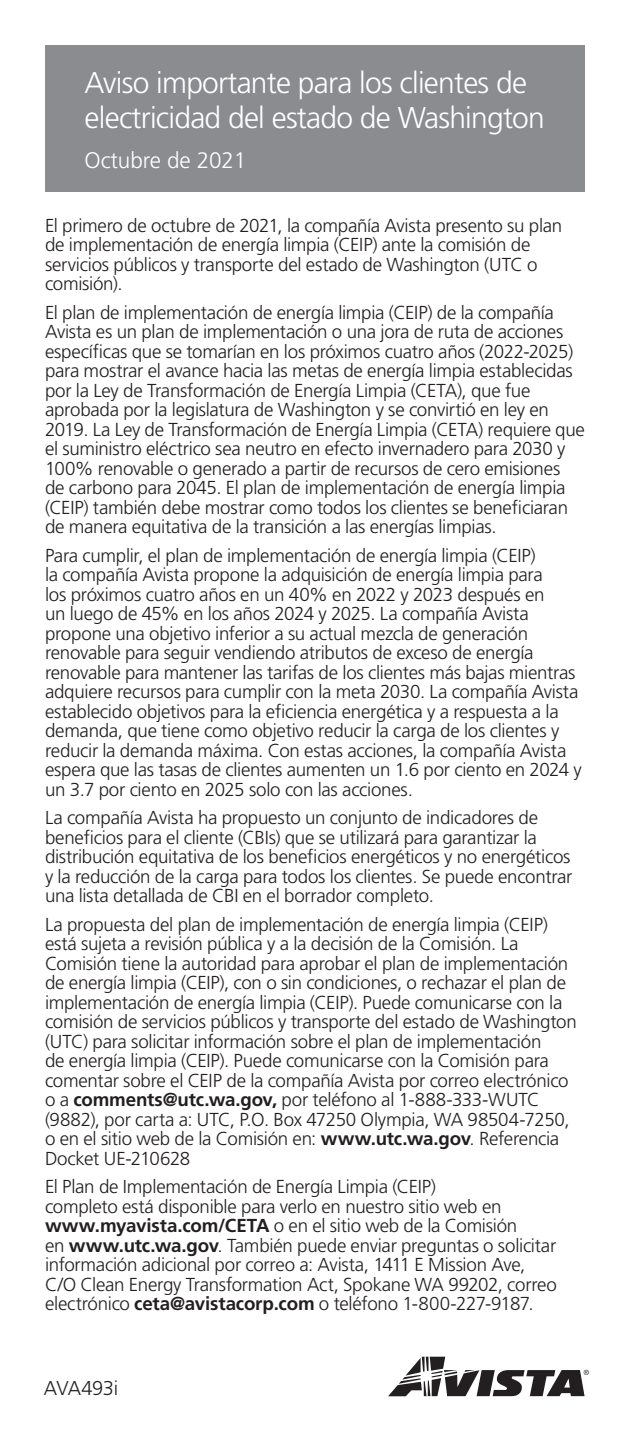
<style>
.page{position:relative;width:630px;height:1440px;background:#fff}
.page>*{position:absolute;margin:0;border:0;box-sizing:border-box;transform-origin:0 0}
.t1{font:300 30px/35px "Frutiger LT Std";letter-spacing:-.025em;color:#fff}
.t2{font:300 22.5px "Frutiger LT Std";letter-spacing:-.005em;color:#fff}
.t3{font:300 20px "Frutiger LT Std";letter-spacing:-.02em;color:#231f20}
.t4{font:300 18.75px/19.5px "Frutiger LT Std";letter-spacing:-.015em;color:#231f20}
.s1{font-weight:700}
</style>
<div class="page">
<div style="left:45px;top:45px;width:540px;height:146px;background:#8a8c8f"></div>
<svg style="left:388px;top:1357px;width:201px;height:39px"></svg>
<p class="t1" style="left:85px;top:66px;width:462px">Aviso importante para los clientes de electricidad del estado de Washington</p>
<p class="t2" style="left:85px;top:148px;width:163px">Octubre de 2021</p>
<p class="t4" style="left:45px;top:216px;width:519px">El primero de octubre de 2021, la compañía Avista presento su plan de implementación de energía limpia (CEIP) ante la comisión de servicios públicos y transporte del estado de Washington (UTC o comisión).</p>
<p class="t4" style="left:45px;top:303px;width:542px">El plan de implementación de energía limpia (CEIP) de la compañía Avista es un plan de implementación o una jora de ruta de acciones específicas que se tomarían en los próximos cuatro años (2022-2025) para mostrar el avance hacia las metas de energía limpia establecidas por la Ley de Transformación de Energía Limpia (CETA), que fue aprobada por la legislatura de Washington y se convirtió en ley en 2019. La Ley de Transformación de Energía Limpia (CETA) requiere que el suministro eléctrico sea neutro en efecto invernadero para 2030 y 100% renovable o generado a partir de recursos de cero emisiones<br>de carbono para 2045. El plan de implementación de energía limpia (CEIP) también debe mostrar como todos los clientes se beneficiaran de manera equitativa de la transición a las energías limpias.</p>
<p class="t4" style="left:45px;top:546px;width:538px">Para cumplir, el plan de implementación de energía limpia (CEIP)<br>la compañía Avista propone la adquisición de energía limpia para<br>los próximos cuatro años en un 40% en 2022 y 2023 después en<br>un luego de 45% en los años 2024 y 2025. La compañía Avista propone una objetivo inferior a su actual mezcla de generación renovable para seguir vendiendo atributos de exceso de energía renovable para mantener las tarifas de los clientes más bajas mientras adquiere recursos para cumplir con la meta 2030. La compañía Avista establecido objetivos para la eficiencia energética y a respuesta a la demanda, que tiene como objetivo reducir la carga de los clientes y reducir la demanda máxima. Con estas acciones, la compañía Avista espera que las tasas de clientes aumenten un 1.6 por ciento en 2024 y un 3.7 por ciento en 2025 solo con las acciones.</p>
<p class="t4" style="left:45px;top:808px;width:529px">La compañía Avista ha propuesto un conjunto de indicadores de beneficios para el cliente (CBIs) que se utilizará para garantizar la distribución equitativa de los beneficios energéticos y no energéticos y la reducción de la carga para todos los clientes. Se puede encontrar una lista detallada de CBI en el borrador completo.</p>
<p class="t4" style="left:45px;top:915px;width:533px">La propuesta del plan de implementación de energía limpia (CEIP) está sujeta a revisión pública y a la decisión de la Comisión. La Comisión tiene la autoridad para aprobar el plan de implementación de energía limpia (CEIP), con o sin condiciones, o rechazar el plan de implementación de energía limpia (CEIP). Puede comunicarse con la comisión de servicios públicos y transporte del estado de Washington (UTC) para solicitar información sobre el plan de implementación<br>de energía limpia (CEIP). Puede comunicarse con la Comisión para comentar sobre el CEIP de la compañía Avista por correo electrónico o a <span class="s1">comments@utc.wa.gov,</span> por teléfono al 1-888-333-WUTC (9882), por carta a: UTC, P.O. Box 47250 Olympia, WA 98504-7250, o en el sitio web de la Comisión en: <span class="s1">www.utc.wa.gov</span>. Referencia Docket UE-210628</p>
<p class="t4" style="left:45px;top:1177px;width:513px">El Plan de Implementación de Energía Limpia (CEIP)<br>completo está disponible para verlo en nuestro sitio web en <span class="s1">www.myavista.com/CETA</span> o en el sitio web de la Comisión<br>en <span class="s1">www.utc.wa.gov</span>. También puede enviar preguntas o solicitar información adicional por correo a: Avista, 1411 E Mission Ave, C/O Clean Energy Transformation Act, Spokane WA 99202, correo electrónico <span class="s1">ceta@avistacorp.com</span> o teléfono 1-800-227-9187.</p>
<p class="t3" style="left:44px;top:1377px;width:76px">AVA493i</p>
</div>
